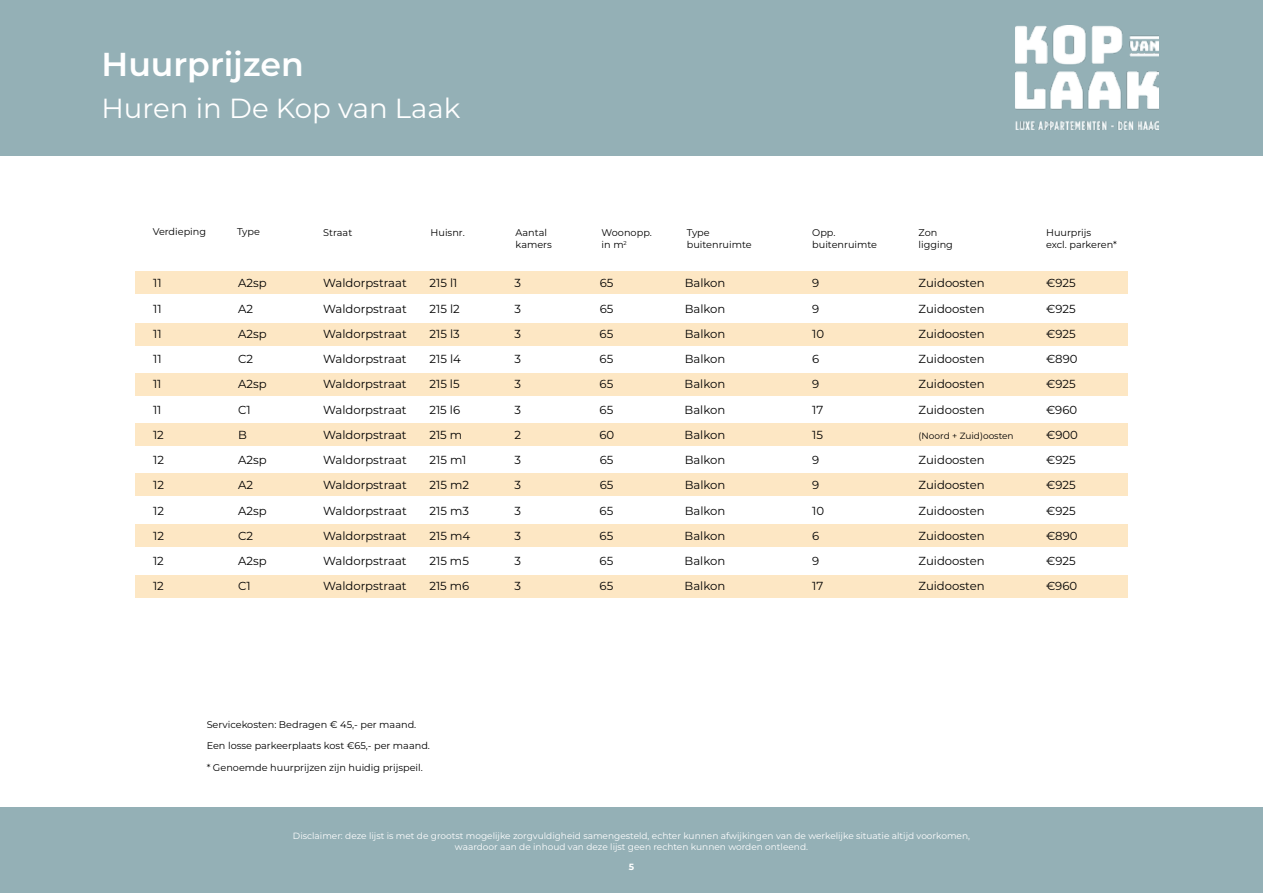
<style>
.page{position:relative;width:1263px;height:893px;background:#fff}
.page>*{position:absolute;margin:0;border:0;box-sizing:border-box;transform-origin:0 0}
.t1{font:600 33.15px "Montserrat";color:#fff}
.t2{font:27.6px "Montserrat";color:#fff}
.t3{font:11.7px "Montserrat";color:#000}
.t4{font:9.75px/11.7px "Montserrat";color:#000}
.t5{font:9px/10.8px "Montserrat";color:#fff;text-align:center}
.t6{font:9px "Montserrat";color:#000}
.t7{font:700 9px "Montserrat";color:#fff}
</style>
<div class="page">
<div style="left:0;top:808px;width:1263px;height:85px;background:#94b0b6"></div>
<div style="left:0;top:0;width:1263px;height:155px;background:#94b0b6"></div>
<div style="left:135px;top:272px;width:993px;height:22px;background:#fde7c4"></div>
<div style="left:135px;top:323px;width:993px;height:22px;background:#fde7c4"></div>
<div style="left:135px;top:373px;width:993px;height:22px;background:#fde7c4"></div>
<div style="left:135px;top:423px;width:993px;height:22px;background:#fde7c4"></div>
<div style="left:135px;top:473px;width:993px;height:22px;background:#fde7c4"></div>
<div style="left:135px;top:524px;width:993px;height:22px;background:#fde7c4"></div>
<div style="left:135px;top:575px;width:993px;height:22px;background:#fde7c4"></div>
<img style="left:1015px;top:25px;width:144px;height:105px">
<h1 class="t1" style="left:102px;top:41px;width:204px">Huurprijzen</h1>
<h2 class="t2" style="left:102px;top:89px;width:360px">Huren in De Kop van Laak</h2>
<p class="t4" style="left:153px;top:226px;width:55px">Verdieping</p>
<p class="t4" style="left:602px;top:227px;width:52px">Woonopp. in m<sup>2</sup></p>
<p class="t4" style="left:237px;top:226px;width:24px">Type</p>
<p class="t4" style="left:323px;top:227px;width:31px">Straat</p>
<p class="t4" style="left:431px;top:227px;width:36px">Huisnr.</p>
<p class="t4" style="left:918px;top:227px;width:36px">Zon ligging</p>
<p class="t4" style="left:1046px;top:227px;width:72px">Huurprijs<br>excl. parkeren*</p>
<p class="t4" style="left:516px;top:227px;width:38px">Aantal kamers</p>
<p class="t4" style="left:687px;top:227px;width:66px">Type buitenruimte</p>
<p class="t4" style="left:812px;top:227px;width:66px">Opp. buitenruimte</p>
<p class="t3" style="left:153px;top:275px;width:10px">11</p>
<p class="t3" style="left:238px;top:275px;width:30px">A2sp</p>
<p class="t3" style="left:323px;top:275px;width:85px">Waldorpstraat</p>
<p class="t3" style="left:430px;top:275px;width:29px">215 l1</p>
<p class="t3" style="left:515px;top:275px;width:8px">3</p>
<p class="t3" style="left:600px;top:275px;width:15px">65</p>
<p class="t3" style="left:685px;top:275px;width:42px">Balkon</p>
<p class="t3" style="left:812px;top:275px;width:9px">9</p>
<p class="t3" style="left:919px;top:275px;width:68px">Zuidoosten</p>
<p class="t3" style="left:1046px;top:275px;width:31px">€925</p>
<p class="t3" style="left:153px;top:300px;width:10px">11</p>
<p class="t3" style="left:238px;top:300px;width:16px">A2</p>
<p class="t3" style="left:323px;top:300px;width:85px">Waldorpstraat</p>
<p class="t3" style="left:430px;top:300px;width:32px">215 l2</p>
<p class="t3" style="left:515px;top:300px;width:8px">3</p>
<p class="t3" style="left:600px;top:300px;width:15px">65</p>
<p class="t3" style="left:685px;top:300px;width:42px">Balkon</p>
<p class="t3" style="left:812px;top:300px;width:9px">9</p>
<p class="t3" style="left:918px;top:300px;width:68px">Zuidoosten</p>
<p class="t3" style="left:1046px;top:300px;width:31px">€925</p>
<p class="t3" style="left:153px;top:326px;width:10px">11</p>
<p class="t3" style="left:238px;top:326px;width:30px">A2sp</p>
<p class="t3" style="left:323px;top:326px;width:85px">Waldorpstraat</p>
<p class="t3" style="left:429px;top:326px;width:32px">215 l3</p>
<p class="t3" style="left:515px;top:326px;width:8px">3</p>
<p class="t3" style="left:600px;top:326px;width:15px">65</p>
<p class="t3" style="left:685px;top:326px;width:42px">Balkon</p>
<p class="t3" style="left:812px;top:326px;width:13px">10</p>
<p class="t3" style="left:918px;top:326px;width:68px">Zuidoosten</p>
<p class="t3" style="left:1046px;top:326px;width:31px">€925</p>
<p class="t3" style="left:153px;top:351px;width:10px">11</p>
<p class="t3" style="left:238px;top:351px;width:16px">C2</p>
<p class="t3" style="left:323px;top:351px;width:85px">Waldorpstraat</p>
<p class="t3" style="left:429px;top:351px;width:33px">215 l4</p>
<p class="t3" style="left:515px;top:351px;width:8px">3</p>
<p class="t3" style="left:600px;top:351px;width:15px">65</p>
<p class="t3" style="left:685px;top:351px;width:42px">Balkon</p>
<p class="t3" style="left:812px;top:351px;width:9px">6</p>
<p class="t3" style="left:918px;top:351px;width:68px">Zuidoosten</p>
<p class="t3" style="left:1046px;top:351px;width:33px">€890</p>
<p class="t3" style="left:153px;top:376px;width:10px">11</p>
<p class="t3" style="left:238px;top:376px;width:30px">A2sp</p>
<p class="t3" style="left:323px;top:376px;width:85px">Waldorpstraat</p>
<p class="t3" style="left:429px;top:376px;width:32px">215 l5</p>
<p class="t3" style="left:514px;top:376px;width:8px">3</p>
<p class="t3" style="left:600px;top:376px;width:15px">65</p>
<p class="t3" style="left:685px;top:376px;width:42px">Balkon</p>
<p class="t3" style="left:812px;top:376px;width:9px">9</p>
<p class="t3" style="left:918px;top:376px;width:68px">Zuidoosten</p>
<p class="t3" style="left:1046px;top:376px;width:31px">€925</p>
<p class="t3" style="left:153px;top:401px;width:10px">11</p>
<p class="t3" style="left:238px;top:401px;width:14px">C1</p>
<p class="t3" style="left:323px;top:401px;width:85px">Waldorpstraat</p>
<p class="t3" style="left:429px;top:401px;width:32px">215 l6</p>
<p class="t3" style="left:514px;top:401px;width:8px">3</p>
<p class="t3" style="left:599px;top:401px;width:15px">65</p>
<p class="t3" style="left:685px;top:401px;width:42px">Balkon</p>
<p class="t3" style="left:812px;top:401px;width:13px">17</p>
<p class="t3" style="left:918px;top:401px;width:68px">Zuidoosten</p>
<p class="t3" style="left:1046px;top:401px;width:33px">€960</p>
<p class="t3" style="left:153px;top:427px;width:12px">12</p>
<p class="t3" style="left:238px;top:427px;width:10px">B</p>
<p class="t3" style="left:323px;top:427px;width:85px">Waldorpstraat</p>
<p class="t3" style="left:429px;top:427px;width:34px">215 m</p>
<p class="t3" style="left:514px;top:427px;width:8px">2</p>
<p class="t3" style="left:599px;top:427px;width:16px">60</p>
<p class="t3" style="left:685px;top:427px;width:42px">Balkon</p>
<p class="t3" style="left:812px;top:427px;width:12px">15</p>
<p class="t6" style="left:919px;top:429px;width:97px">(Noord + Zuid)oosten</p>
<p class="t3" style="left:1046px;top:427px;width:33px">€900</p>
<p class="t3" style="left:153px;top:452px;width:12px">12</p>
<p class="t3" style="left:238px;top:452px;width:30px">A2sp</p>
<p class="t3" style="left:323px;top:452px;width:85px">Waldorpstraat</p>
<p class="t3" style="left:430px;top:452px;width:38px">215 m1</p>
<p class="t3" style="left:515px;top:452px;width:8px">3</p>
<p class="t3" style="left:600px;top:452px;width:15px">65</p>
<p class="t3" style="left:685px;top:452px;width:42px">Balkon</p>
<p class="t3" style="left:812px;top:452px;width:9px">9</p>
<p class="t3" style="left:919px;top:452px;width:68px">Zuidoosten</p>
<p class="t3" style="left:1046px;top:452px;width:31px">€925</p>
<p class="t3" style="left:153px;top:477px;width:12px">12</p>
<p class="t3" style="left:238px;top:477px;width:16px">A2</p>
<p class="t3" style="left:323px;top:477px;width:85px">Waldorpstraat</p>
<p class="t3" style="left:430px;top:477px;width:41px">215 m2</p>
<p class="t3" style="left:515px;top:477px;width:8px">3</p>
<p class="t3" style="left:600px;top:477px;width:15px">65</p>
<p class="t3" style="left:685px;top:477px;width:42px">Balkon</p>
<p class="t3" style="left:812px;top:477px;width:9px">9</p>
<p class="t3" style="left:918px;top:477px;width:68px">Zuidoosten</p>
<p class="t3" style="left:1046px;top:477px;width:31px">€925</p>
<p class="t3" style="left:153px;top:502px;width:12px">12</p>
<p class="t3" style="left:238px;top:502px;width:30px">A2sp</p>
<p class="t3" style="left:323px;top:502px;width:85px">Waldorpstraat</p>
<p class="t3" style="left:429px;top:502px;width:41px">215 m3</p>
<p class="t3" style="left:515px;top:502px;width:8px">3</p>
<p class="t3" style="left:600px;top:502px;width:15px">65</p>
<p class="t3" style="left:685px;top:502px;width:42px">Balkon</p>
<p class="t3" style="left:812px;top:502px;width:13px">10</p>
<p class="t3" style="left:918px;top:502px;width:68px">Zuidoosten</p>
<p class="t3" style="left:1046px;top:502px;width:31px">€925</p>
<p class="t3" style="left:153px;top:528px;width:12px">12</p>
<p class="t3" style="left:238px;top:528px;width:16px">C2</p>
<p class="t3" style="left:323px;top:528px;width:85px">Waldorpstraat</p>
<p class="t3" style="left:429px;top:528px;width:42px">215 m4</p>
<p class="t3" style="left:515px;top:528px;width:8px">3</p>
<p class="t3" style="left:600px;top:528px;width:15px">65</p>
<p class="t3" style="left:685px;top:528px;width:42px">Balkon</p>
<p class="t3" style="left:812px;top:528px;width:9px">6</p>
<p class="t3" style="left:918px;top:528px;width:68px">Zuidoosten</p>
<p class="t3" style="left:1046px;top:528px;width:33px">€890</p>
<p class="t3" style="left:153px;top:553px;width:12px">12</p>
<p class="t3" style="left:238px;top:553px;width:30px">A2sp</p>
<p class="t3" style="left:323px;top:553px;width:85px">Waldorpstraat</p>
<p class="t3" style="left:429px;top:553px;width:41px">215 m5</p>
<p class="t3" style="left:514px;top:553px;width:8px">3</p>
<p class="t3" style="left:600px;top:553px;width:15px">65</p>
<p class="t3" style="left:685px;top:553px;width:42px">Balkon</p>
<p class="t3" style="left:812px;top:553px;width:9px">9</p>
<p class="t3" style="left:918px;top:553px;width:68px">Zuidoosten</p>
<p class="t3" style="left:1046px;top:553px;width:31px">€925</p>
<p class="t3" style="left:153px;top:578px;width:12px">12</p>
<p class="t3" style="left:238px;top:578px;width:14px">C1</p>
<p class="t3" style="left:323px;top:578px;width:85px">Waldorpstraat</p>
<p class="t3" style="left:429px;top:578px;width:41px">215 m6</p>
<p class="t3" style="left:514px;top:578px;width:8px">3</p>
<p class="t3" style="left:599px;top:578px;width:15px">65</p>
<p class="t3" style="left:685px;top:578px;width:42px">Balkon</p>
<p class="t3" style="left:812px;top:578px;width:13px">17</p>
<p class="t3" style="left:918px;top:578px;width:68px">Zuidoosten</p>
<p class="t3" style="left:1046px;top:578px;width:33px">€960</p>
<p class="t4" style="left:207px;top:718px;width:211px">Servicekosten: Bedragen € 45,- per maand.</p>
<p class="t4" style="left:207px;top:739px;width:225px">Een losse parkeerplaats kost €65,- per maand.</p>
<p class="t4" style="left:207px;top:761px;width:218px">* Genoemde huurprijzen zijn huidig prijspeil.</p>
<p class="t5" style="left:293px;top:830px;width:678px">Disclaimer: deze lijst is met de grootst mogelijke zorgvuldigheid samengesteld, echter kunnen afwijkingen van de werkelijke situatie altijd voorkomen, waardoor aan de inhoud van deze lijst geen rechten kunnen worden ontleend.</p>
<p class="t7" style="left:629px;top:860px;width:7px">5</p>
</div>
